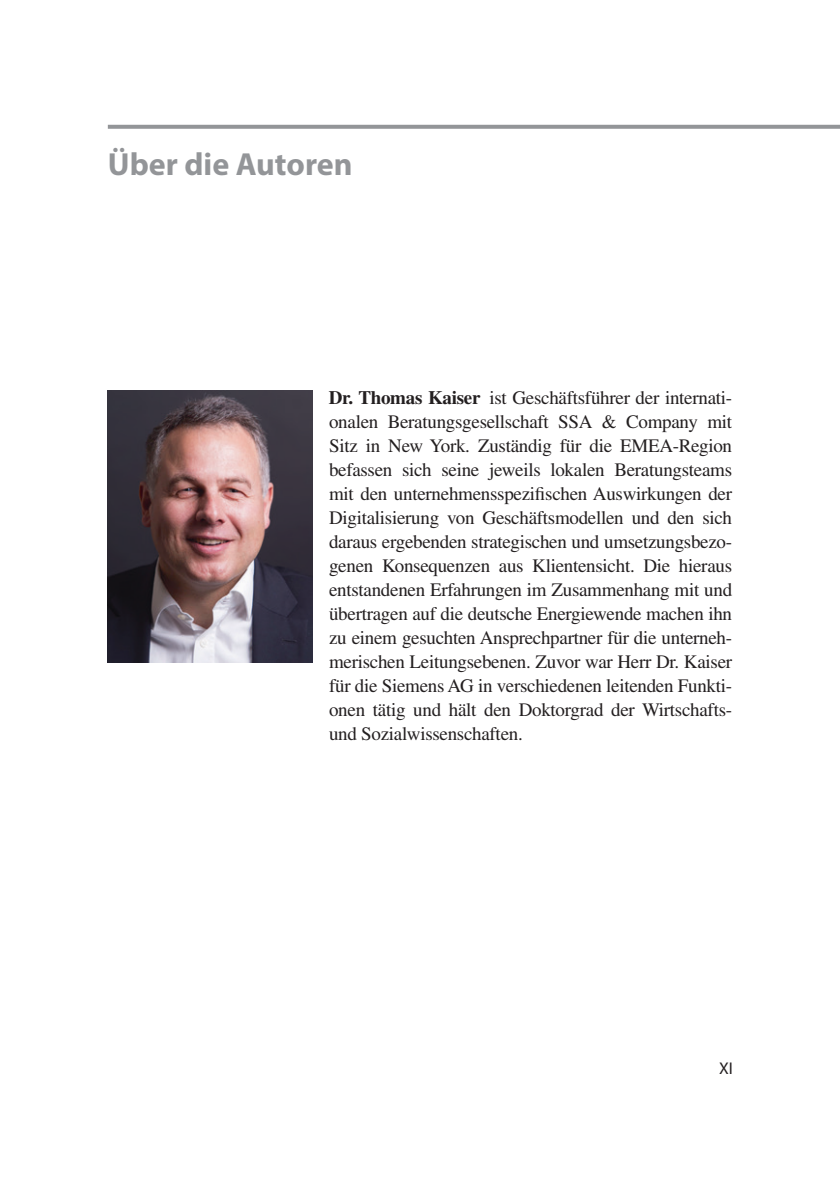
<style>
.page{position:relative;width:840px;height:1191px;background:#fff}
.page>*{position:absolute;margin:0;border:0;box-sizing:border-box;transform-origin:0 0}
.t1{font:700 32px "Yfchqw Ynmldw Ltynhq Ldhmkx Pdpnnd Myriad Pro";color:#939598}
.t2{font:19px/24px "Cyncrf Rsfmcw Rgxmgl Vmrmcf Nfkqkv Times";letter-spacing:-.015em;color:#231f20;text-align:justify}
.t3{font:17px "Brftfy Chvwkp Ngtgwl Sdstvw Xpjgwb Myriad Pro";color:#231f20}
.s1{font-family:"Mjfnvw Xfxskd Nkqtxj Twtypd Dllpxr Times";font-weight:700}
</style>
<div class="page">
<svg style="left:108px;top:125px;width:731px;height:4px;background:#999a9d"></svg>
<img style="left:108px;top:391px;width:204px;height:271px">
<h1 class="t1" style="left:108px;top:143px;width:246px">Über die Autoren</h1>
<p class="t2" style="left:328px;top:385px;width:404px"><span class="s1">Dr. Thomas Kaiser</span> ist Geschäftsführer der internati&shy;onalen Beratungsgesellschaft SSA &amp; Company mit Sitz in New York. Zuständig für die EMEA-Region befassen sich seine jeweils lokalen Beratungsteams mit den unternehmensspezifischen Auswirkungen der Digitalisierung von Geschäftsmodellen und den sich daraus ergebenden strategischen und umsetzungsbezo&shy;genen Konsequenzen aus Klientensicht. Die hieraus entstandenen Erfahrungen im Zusammenhang mit und übertragen auf die deutsche Energiewende machen ihn zu einem gesuchten Ansprechpartner für die unterneh&shy;merischen Leitungsebenen. Zuvor war Herr Dr. Kaiser für die Siemens AG in verschiedenen leitenden Funkti&shy;onen tätig und hält den Doktorgrad der Wirtschafts&shy;und Sozialwissenschaften.</p>
<p class="t3" style="left:718px;top:1057px;width:15px">XI</p>
</div>
